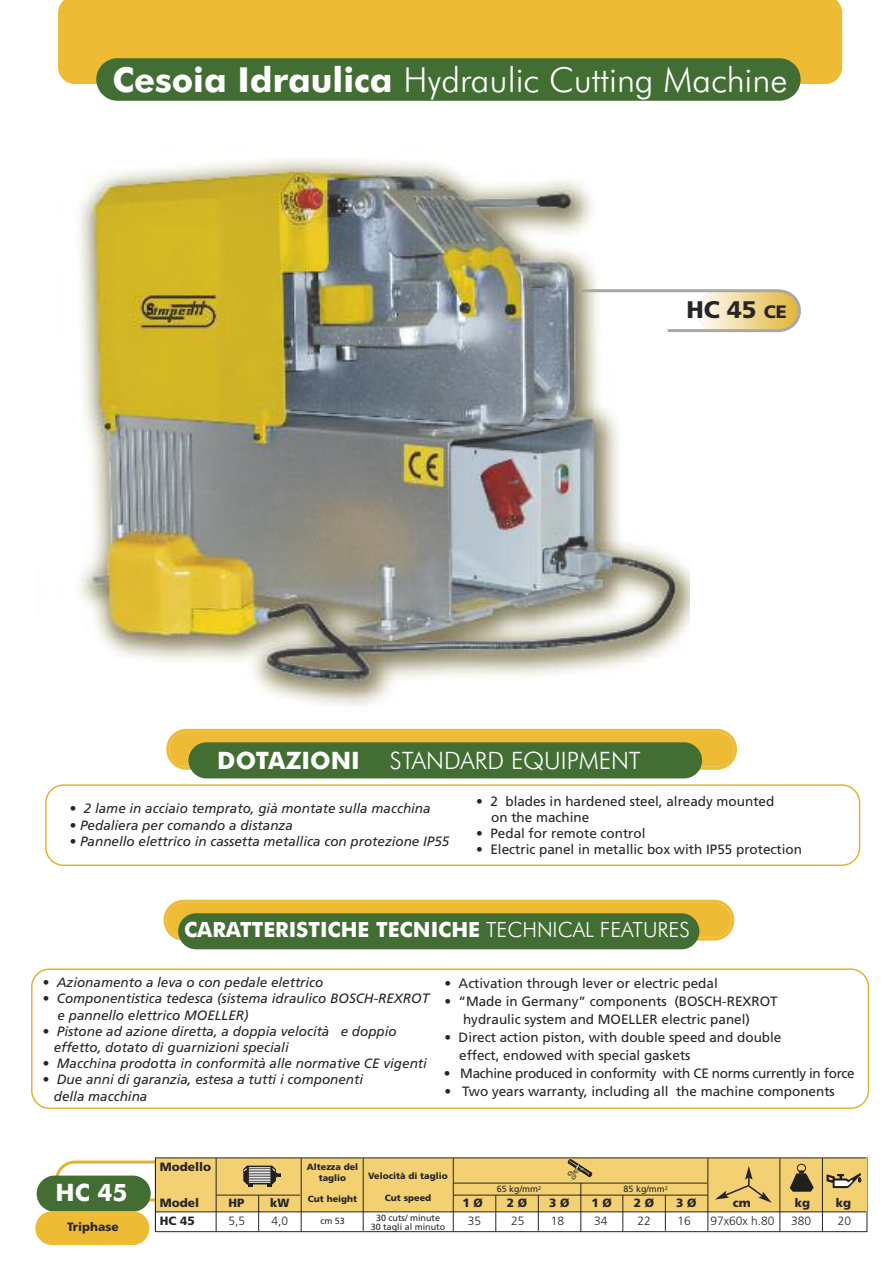
<style>
.page{position:relative;width:893px;height:1263px;background:#fff}
.page>*{position:absolute;margin:0;border:0;box-sizing:border-box;transform-origin:0 0}
.t1{font:300 34.5px "Futura BT";color:#fff}
.t2{font:300 24px "Futura BT";color:#fff}
.t3{font:700 24px "Futura BT";color:#fff}
.t4{font:900 24px "Frutiger";color:#272627}
.t5{font:700 21px "Futura BT";color:#fff}
.t6{font:italic 13.5px/16.2px "Frutiger CE";color:#272627}
.t7{font:13.5px/18px "Frutiger";color:#272627}
.t8{font:13.5px "Frutiger";letter-spacing:-.025em;color:#272627}
.t9{font:900 12px "Frutiger";color:#272627}
.t10{font:300 12px "Frutiger";color:#272627}
.t11{font:900 9px/10.8px "Frutiger";color:#272627;text-align:center}
.t12{font:9px/9px "Frutiger CE";color:#272627;text-align:center}
.t13{font:9px "Frutiger";color:#272627}
.s1{font-weight:700}
.s2{font-size:18px}
.s3{font-weight:300}
</style>
<div class="page">
<div style="left:37px;top:1175px;width:114px;height:37px;background:#426e33;border-radius:18px"></div>
<div style="left:35px;top:1211px;width:114px;height:34px;background:#eebc34;border-radius:17px"></div>
<hr style="left:867px;top:1157px;width:1px;height:75px;background:#272627">
<div style="left:156px;top:1158px;width:710px;height:54px;background:#f3d071"></div>
<hr style="left:155px;top:1157px;width:711px;height:1px;background:#272627">
<hr style="left:155px;top:1211px;width:711px;height:1px;background:#272627">
<hr style="left:216px;top:1158px;width:1px;height:73px;background:#272627">
<hr style="left:258px;top:1195px;width:1px;height:36px;background:#272627">
<hr style="left:301px;top:1158px;width:1px;height:73px;background:#272627">
<hr style="left:363px;top:1158px;width:1px;height:73px;background:#272627">
<hr style="left:453px;top:1158px;width:1px;height:73px;background:#272627">
<hr style="left:495px;top:1195px;width:1px;height:36px;background:#272627">
<hr style="left:538px;top:1195px;width:1px;height:36px;background:#272627">
<hr style="left:581px;top:1183px;width:1px;height:49px;background:#272627">
<hr style="left:780px;top:1158px;width:1px;height:73px;background:#272627">
<hr style="left:822px;top:1158px;width:1px;height:73px;background:#272627">
<hr style="left:623px;top:1195px;width:1px;height:36px;background:#272627">
<hr style="left:665px;top:1195px;width:1px;height:36px;background:#272627">
<hr style="left:708px;top:1158px;width:1px;height:73px;background:#272627">
<svg style="left:55px;top:1159px;width:759px;height:44px"></svg>
<svg style="left:826px;top:1173px;width:35px;height:15px"></svg>
<hr style="left:156px;top:1231px;width:711px;height:1px;background:#272627">
<svg style="left:45px;top:784px;width:815px;height:82px"></svg>
<svg style="left:31px;top:968px;width:838px;height:141px"></svg>
<svg style="left:166px;top:729px;width:571px;height:41px;background:#eebf3e"></svg>
<div style="left:188px;top:742px;width:514px;height:36px;background:#426e33;border-radius:18px"></div>
<svg style="left:164px;top:900px;width:570px;height:41px;background:#eebf3e"></svg>
<div style="left:178px;top:913px;width:521px;height:36px;background:#426e33;border-radius:18px"></div>
<img style="left:79px;top:159px;width:610px;height:547px">
<div style="left:58px;top:0;width:784px;height:84px;background:#eebc34"></div>
<div style="left:96px;top:58px;width:705px;height:43px;background:#426e33;border-radius:21px"></div>
<hr style="left:155px;top:1157px;width:1px;height:75px;background:#272627">
<svg style="left:579px;top:288px;width:222px;height:46px"></svg>
<h1 class="t1" style="left:112px;top:65px;width:677px"><span class="s1">Cesoia Idraulica</span> Hydraulic Cutting Machine</h1>
<h2 class="t4" style="left:686px;top:300px;width:102px">HC 45 <span class="s2">CE</span></h2>
<h2 class="t3" style="left:217px;top:750px;width:144px">DOTAZIONI</h2>
<h2 class="t2" style="left:390px;top:750px;width:252px">STANDARD EQUIPMENT</h2>
<p class="t6" style="left:70px;top:801px;width:363px">• 2 lame in acciaio temprato, già montate sulla macchina</p>
<p class="t6" style="left:70px;top:818px;width:225px">• Pedaliera per comando a distanza</p>
<p class="t6" style="left:70px;top:834px;width:381px">• Pannello elettrico in cassetta metallica con protezione IP55</p>
<p class="t7" style="left:491px;top:794px;width:285px;line-height:16.2px;text-indent:-15px">• 2 blades in hardened steel, already mounted on the machine</p>
<p class="t7" style="left:476px;top:826px;width:171px">• Pedal for remote control</p>
<p class="t7" style="left:476px;top:842px;width:327px">• Electric panel in metallic box with IP55 protection</p>
<h3 class="t5" style="left:184px;top:921px;width:507px">CARATTERISTICHE TECNICHE <span class="s3">TECHNICAL FEATURES</span></h3>
<p class="t6" style="left:43px;top:975px;width:282px">• Azionamento a leva o con pedale elettrico</p>
<p class="t6" style="left:58px;top:992px;width:373px;text-indent:-15px">• Componentistica tedesca (sistema idraulico BOSCH-REXROT e pannello elettrico MOELLER)</p>
<p class="t6" style="left:54px;top:1024px;width:345px;text-indent:-11px">• Pistone ad azione diretta, a doppia velocità e doppio effetto, dotato di guarnizioni speciali</p>
<p class="t6" style="left:43px;top:1056px;width:386px">• Macchina prodotta in conformità alle normative CE vigenti</p>
<p class="t6" style="left:54px;top:1073px;width:311px;text-indent:-11px">• Due anni di garanzia, estesa a tutti i componenti della macchina</p>
<p class="t7" style="left:444px;top:975px;width:275px">• Activation through lever or electric pedal</p>
<p class="t7" style="left:463px;top:993px;width:316px;text-indent:-19px">• “Made in Germany” components (BOSCH-REXROT hydraulic system and MOELLER electric panel)</p>
<p class="t7" style="left:459px;top:1029px;width:324px;text-indent:-15px">• Direct action piston, with double speed and double effect, endowed with special gaskets</p>
<p class="t8" style="left:444px;top:1068px;width:413px">• Machine produced in conformity with CE norms currently in force</p>
<p class="t7" style="left:444px;top:1083px;width:392px">• Two years warranty, including all the machine components</p>
<h2 class="t3" style="left:56px;top:1183px;width:73px">HC 45</h2>
<p class="t9" style="left:67px;top:1222px;width:53px">Triphase</p>
<p class="t9" style="left:160px;top:1162px;width:53px">Modello</p>
<p class="t11" style="left:307px;top:1162px;width:53px">Altezza del taglio</p>
<p class="t11" style="left:308px;top:1194px;width:51px">Cut height</p>
<p class="t12" style="left:320px;top:1217px;width:26px">cm 53</p>
<p class="t11" style="left:368px;top:1171px;width:81px">Velocità di taglio</p>
<p class="t11" style="left:385px;top:1193px;width:48px">Cut speed</p>
<p class="t12" style="left:371px;top:1213px;width:76px">30 cuts/ minute<br>30 tagli al minuto</p>
<p class="t13" style="left:497px;top:1185px;width:46px">65 kg/mm<sup>2</sup></p>
<p class="t13" style="left:623px;top:1185px;width:46px">85 kg/mm<sup>2</sup></p>
<p class="t9" style="left:160px;top:1198px;width:41px">Model</p>
<p class="t9" style="left:228px;top:1198px;width:17px">HP</p>
<p class="t9" style="left:270px;top:1198px;width:21px">kW</p>
<p class="t9" style="left:462px;top:1198px;width:22px">1 Ø</p>
<p class="t9" style="left:507px;top:1198px;width:22px">2 Ø</p>
<p class="t9" style="left:549px;top:1198px;width:22px">3 Ø</p>
<p class="t9" style="left:591px;top:1198px;width:22px">1 Ø</p>
<p class="t9" style="left:634px;top:1198px;width:22px">2 Ø</p>
<p class="t9" style="left:676px;top:1198px;width:22px">3 Ø</p>
<p class="t9" style="left:733px;top:1198px;width:19px">cm</p>
<p class="t9" style="left:795px;top:1198px;width:17px">kg</p>
<p class="t9" style="left:836px;top:1198px;width:17px">kg</p>
<p class="t9" style="left:160px;top:1216px;width:37px">HC 45</p>
<p class="t10" style="left:228px;top:1216px;width:18px">5,5</p>
<p class="t10" style="left:272px;top:1216px;width:18px">4,0</p>
<p class="t10" style="left:468px;top:1216px;width:15px">35</p>
<p class="t10" style="left:511px;top:1216px;width:15px">25</p>
<p class="t10" style="left:551px;top:1216px;width:15px">18</p>
<p class="t10" style="left:594px;top:1216px;width:15px">34</p>
<p class="t10" style="left:637px;top:1216px;width:15px">22</p>
<p class="t10" style="left:677px;top:1216px;width:15px">16</p>
<p class="t10" style="left:711px;top:1216px;width:65px">97x60x h.80</p>
<p class="t10" style="left:791px;top:1216px;width:21px">380</p>
<p class="t10" style="left:838px;top:1216px;width:15px">20</p>
</div>
